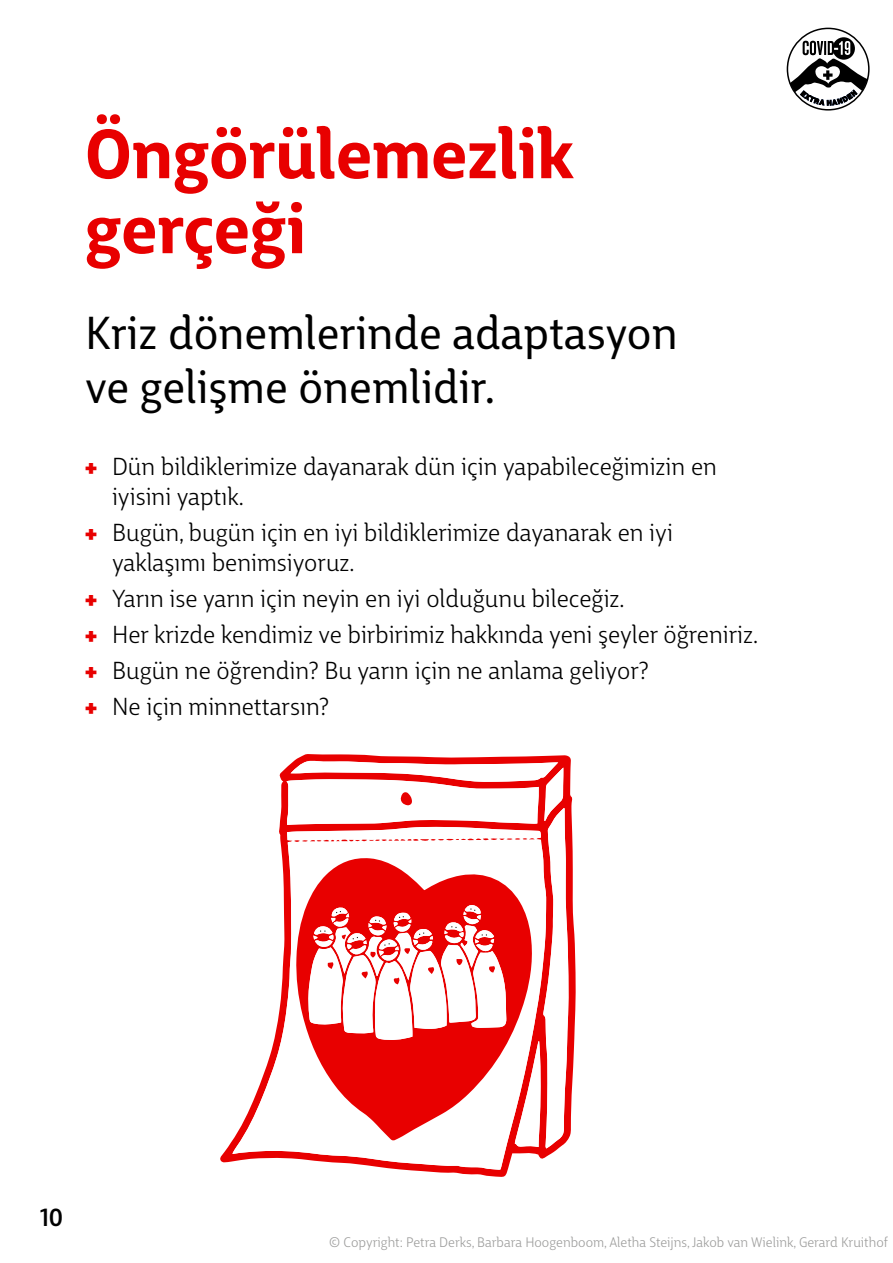
<style>
.page{position:relative;width:893px;height:1263px;background:#fff}
.page>*{position:absolute;margin:0;border:0;box-sizing:border-box;transform-origin:0 0}
.t1{font:700 67.5px/75px "Big City Grotesque Pro";color:#e80000}
.t2{font:45px/54px "Big City Grotesque Pro";color:#000}
.t3{font:24px/36px "Big City Grotesque Pro";color:#000}
.t4{font:500 24px "Big City Grotesque Pro";color:#000}
.t5{font:13.5px "Big City Grotesque Pro";color:#9d9d9c}
.s1{font-weight:800;color:#e80000}
</style>
<div class="page">
<svg style="left:220px;top:754px;width:356px;height:423px"></svg>
<svg style="left:232px;top:827px;width:314px;height:343px"></svg>
<svg style="left:286px;top:760px;width:283px;height:388px"></svg>
<div style="left:787px;top:28px;width:83px;height:83px;border:2px solid #000;border-radius:50%"></div>
<svg style="left:790px;top:37px;width:78px;height:68px"></svg>
<h1 class="t1" style="left:85px;top:112px;width:490px">Öngörülemezlik gerçeği</h1>
<h2 class="t2" style="left:85px;top:303px;width:594px">Kriz dönemlerinde adaptasyon ve gelişme önemlidir.</h2>
<p class="t3" style="left:112px;top:450px;width:606px;line-height:30px;text-indent:-27px"><span class="s1">+</span> Dün bildiklerimize dayanarak dün için yapabileceğimizin en iyisini yaptık.</p>
<p class="t3" style="left:112px;top:516px;width:562px;line-height:30px;text-indent:-27px"><span class="s1">+</span> Bugün, bugün için en iyi bildiklerimize dayanarak en iyi yaklaşımı benimsiyoruz.</p>
<p class="t3" style="left:85px;top:579px;width:675px"><span class="s1">+</span> Yarın ise yarın için neyin en iyi olduğunu bileceğiz.<br><span class="s1">+</span> Her krizde kendimiz ve birbirimiz hakkında yeni şeyler öğreniriz. <span class="s1">+</span> Bugün ne öğrendin? Bu yarın için ne anlama geliyor?<br><span class="s1">+</span> Ne için minnettarsın?</p>
<p class="t4" style="left:40px;top:1197px;width:25px">10</p>
<p class="t5" style="left:329px;top:1232px;width:560px">© Copyright: Petra Derks, Barbara Hoogenboom, Aletha Steijns, Jakob van Wielink, Gerard Kruithof</p>
</div>
